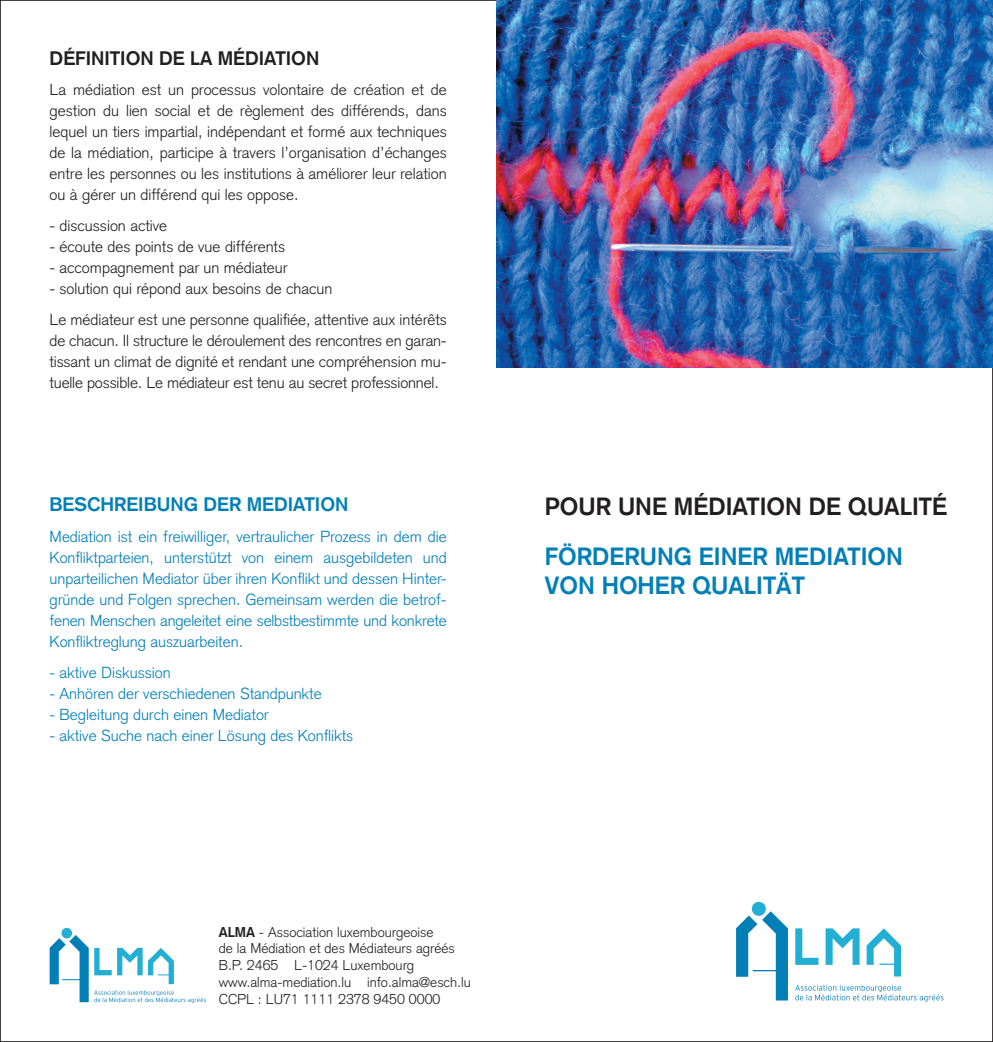
<style>
.page{position:relative;width:993px;height:1042px;background:#fff}
.page>*{position:absolute;margin:0;border:0;box-sizing:border-box;transform-origin:0 0}
.t1{font:700 24.5px/29.4px "Akzidenz Grotesk";color:#037fb7}
.t2{font:700 24.5px "Akzidenz Grotesk";color:#231f20}
.t3{font:700 19.25px "Akzidenz Grotesk";color:#037fb7}
.t4{font:700 19.25px "Akzidenz Grotesk";color:#231f20}
.t5{font:300 15.75px/21px "Akzidenz Grotesk";color:#231f20;text-align:justify}
.t6{font:300 15.75px/21px "Akzidenz Grotesk";color:#037fb7;text-align:justify}
.t7{font:300 14px/16.8px "Akzidenz Grotesk";color:#231f20}
.s1{font-weight:700}
</style>
<div class="page">
<div style="left:751px;top:902px;width:14px;height:14px;background:#23afd4;border-radius:50%"></div>
<svg style="left:795px;top:928px;width:23px;height:37px"></svg>
<svg style="left:825px;top:928px;width:34px;height:37px"></svg>
<svg style="left:736px;top:911px;width:51px;height:89px"></svg>
<svg style="left:866px;top:928px;width:34px;height:48px"></svg>
<svg style="left:795px;top:984px;width:148px;height:18px"></svg>
<img style="left:496px;top:0;width:496px;height:367px">
<div style="left:61px;top:928px;width:11px;height:10px;background:#23afd4;border-radius:50%"></div>
<svg style="left:50px;top:935px;width:156px;height:68px"></svg>
<p class="t4" style="left:50px;top:46px;width:271px">DÉFINITION DE LA MÉDIATION</p>
<p class="t5" style="left:50px;top:80px;width:398px">La médiation est un processus volontaire de création et de gestion du lien social et de règlement des différends, dans lequel un tiers impartial, indépendant et formé aux techniques de la médiation, participe à travers l’organisation d’échanges entre les personnes ou les institutions à améliorer leur relation ou à gérer un différend qui les oppose.</p>
<p class="t5" style="left:50px;top:215px;width:119px">- discussion active</p>
<p class="t5" style="left:50px;top:236px;width:237px">- écoute des points de vue différents</p>
<p class="t5" style="left:50px;top:257px;width:239px">- accompagnement par un médiateur</p>
<p class="t5" style="left:50px;top:274px;width:398px;line-height:31px">- solution qui répond aux besoins de chacun<br>Le médiateur est une personne qualifiée, attentive aux intérêts</p>
<p class="t5" style="left:50px;top:330px;width:398px">de chacun. Il structure le déroulement des rencontres en garan&shy;tissant un climat de dignité et rendant une compréhension mu&shy;tuelle possible. Le médiateur est tenu au secret professionnel.</p>
<p class="t3" style="left:50px;top:493px;width:300px">BESCHREIBUNG DER MEDIATION</p>
<p class="t6" style="left:50px;top:526px;width:398px">Mediation ist ein freiwilliger, vertraulicher Prozess in dem die Konfliktparteien, unterstützt von einem ausgebildeten und unparteilichen Mediator über ihren Konflikt und dessen Hinter&shy;gründe und Folgen sprechen. Gemeinsam werden die betrof&shy;fenen Menschen angeleitet eine selbstbestimmte und konkrete Konfliktreglung auszuarbeiten.</p>
<p class="t6" style="left:50px;top:662px;width:122px">- aktive Diskussion</p>
<p class="t6" style="left:50px;top:683px;width:273px">- Anhören der verschiedenen Standpunkte</p>
<p class="t6" style="left:50px;top:704px;width:220px">- Begleitung durch einen Mediator</p>
<p class="t6" style="left:50px;top:725px;width:305px">- aktive Suche nach einer Lösung des Konflikts</p>
<p class="t7" style="left:219px;top:923px;width:253px"><span class="s1">ALMA</span> - Association luxembourgeoise<br>de la Médiation et des Médiateurs agréés B.P. 2465 L-1024 Luxembourg www.alma-mediation.lu info.alma@esch.lu CCPL : LU71 1111 2378 9450 0000</p>
<h1 class="t2" style="left:544px;top:492px;width:403px">POUR UNE MÉDIATION DE QUALITÉ</h1>
<h1 class="t1" style="left:544px;top:541px;width:359px">FÖRDERUNG EINER MEDIATION<br>VON HOHER QUALITÄT</h1>
</div>
